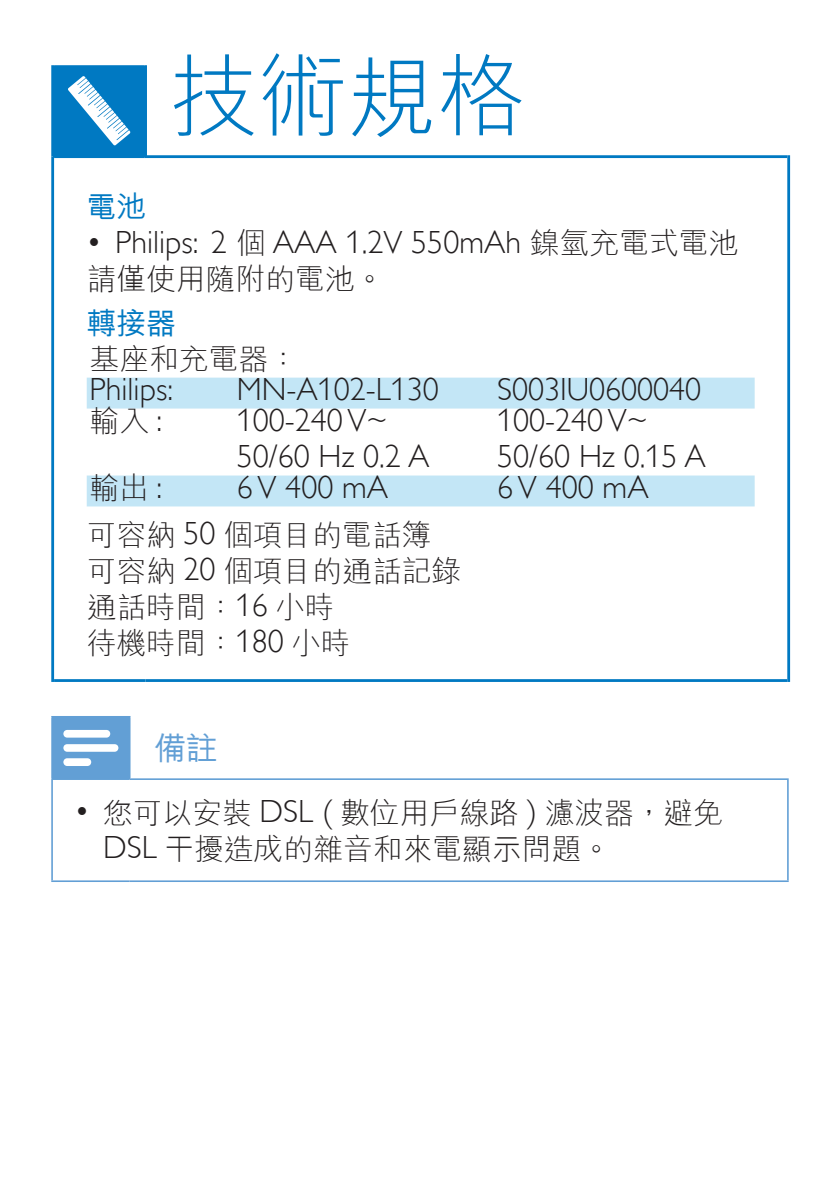
<style>
.page{position:relative;width:840px;height:1191px;background:#fff}
.page>*{position:absolute;margin:0;border:0;box-sizing:border-box;transform-origin:0 0}
.t1{font:300 89.2px "M Hei B5";color:#0079c2}
.t2{font:32px/36px "Gill Sans Alt One WGL Light";color:#231f20}
.t3{font:500 31.6px "M Hei B5";color:#629fd5}
.t4{font:300 29.6px/36px "M Hei B5";color:#231f20}
.t5{font:500 29.6px "M Hei B5";color:#0079c2}
.s1{font-family:"M Hei B5";font-weight:300;font-size:29.6px}
.s2{font-family:"Gill Sans Alt One WGL Light";font-weight:400;font-size:32px}
</style>
<div class="page">
<div style="left:53px;top:67px;width:92px;height:90px;background:#0079c2"></div>
<hr style="left:51px;top:157px;width:3px;height:525px;background:#0079c2">
<hr style="left:147px;top:155px;width:639px;height:3px;background:#0079c2">
<hr style="left:786px;top:155px;width:3px;height:527px;background:#0079c2">
<hr style="left:54px;top:679px;width:91px;height:3px;background:#0079c2">
<hr style="left:145px;top:679px;width:641px;height:3px;background:#0079c2">
<hr style="left:54px;top:65px;width:90px;height:3px;background:#0079c2">
<hr style="left:51px;top:65px;width:3px;height:92px;background:#0079c2">
<hr style="left:144px;top:65px;width:3px;height:93px;background:#0079c2">
<hr style="left:54px;top:155px;width:90px;height:3px;background:#0079c2">
<svg style="left:68px;top:76px;width:62px;height:70px"></svg>
<svg style="left:87px;top:377px;width:667px;height:129px"></svg>
<div style="left:52px;top:717px;width:78px;height:62px;background:#629fd5"></div>
<hr style="left:51px;top:716px;width:79px;height:1px;background:#629fd5">
<hr style="left:51px;top:717px;width:2px;height:61px;background:#629fd5">
<hr style="left:51px;top:778px;width:79px;height:2px;background:#629fd5">
<hr style="left:51px;top:780px;width:2px;height:100px;background:#629fd5">
<hr style="left:130px;top:778px;width:658px;height:2px;background:#629fd5">
<hr style="left:786px;top:780px;width:2px;height:100px;background:#629fd5">
<hr style="left:51px;top:880px;width:79px;height:2px;background:#629fd5">
<hr style="left:130px;top:880px;width:658px;height:2px;background:#629fd5">
<svg style="left:63px;top:730px;width:47px;height:7px"></svg>
<svg style="left:63px;top:744px;width:55px;height:7px"></svg>
<svg style="left:63px;top:758px;width:28px;height:8px"></svg>
<h1 class="t1" style="left:168px;top:49px;width:359px">技術規格</h1>
<p class="t5" style="left:87px;top:192px;width:61px">電池</p>
<p class="t2" style="left:86px;top:224px;width:653px">• Philips: 2 <span class="s1">個</span> AAA 1.2V 550mAh <span class="s1">鎳氫充電式電池</span></p>
<p class="t4" style="left:87px;top:262px;width:299px">請僅使用隨附的電池。</p>
<p class="t5" style="left:87px;top:308px;width:91px">轉接器</p>
<p class="t4" style="left:89px;top:342px;width:210px">基座和充電器：</p>
<p class="t2" style="left:89px;top:371px;width:85px">Philips:</p>
<p class="t2" style="left:236px;top:371px;width:203px">MN-A102-L130</p>
<p class="t2" style="left:497px;top:371px;width:205px">S003IU0600040</p>
<p class="t4" style="left:89px;top:404px;width:74px">輸入 <span class="s2">:</span></p>
<p class="t2" style="left:236px;top:402px;width:194px">100-240V~<br>50/60 Hz 0.2 A</p>
<p class="t2" style="left:497px;top:402px;width:210px">100-240V~<br>50/60 Hz 0.15 A</p>
<p class="t4" style="left:89px;top:471px;width:74px">輸出 <span class="s2">:</span></p>
<p class="t2" style="left:236px;top:469px;width:153px">6V 400 mA</p>
<p class="t2" style="left:497px;top:469px;width:153px">6V 400 mA</p>
<p class="t4" style="left:87px;top:517px;width:376px">可容納 <span class="s2">50</span> 個項目的電話簿可容納 <span class="s2">20</span> 個項目的通話記錄通話時間：<span class="s2">16</span> 小時<br>待機時間：<span class="s2">180</span> 小時</p>
<p class="t3" style="left:154px;top:732px;width:65px">備註</p>
<p class="t4" style="left:103px;top:796px;width:621px;text-indent:-29px"><span class="s2">•</span> 您可以安裝 <span class="s2">DSL (</span> 數位用戶線路 <span class="s2">)</span> 濾波器，避免<br><span class="s2">DSL</span> 干擾造成的雜音和來電顯示問題。</p>
</div>
